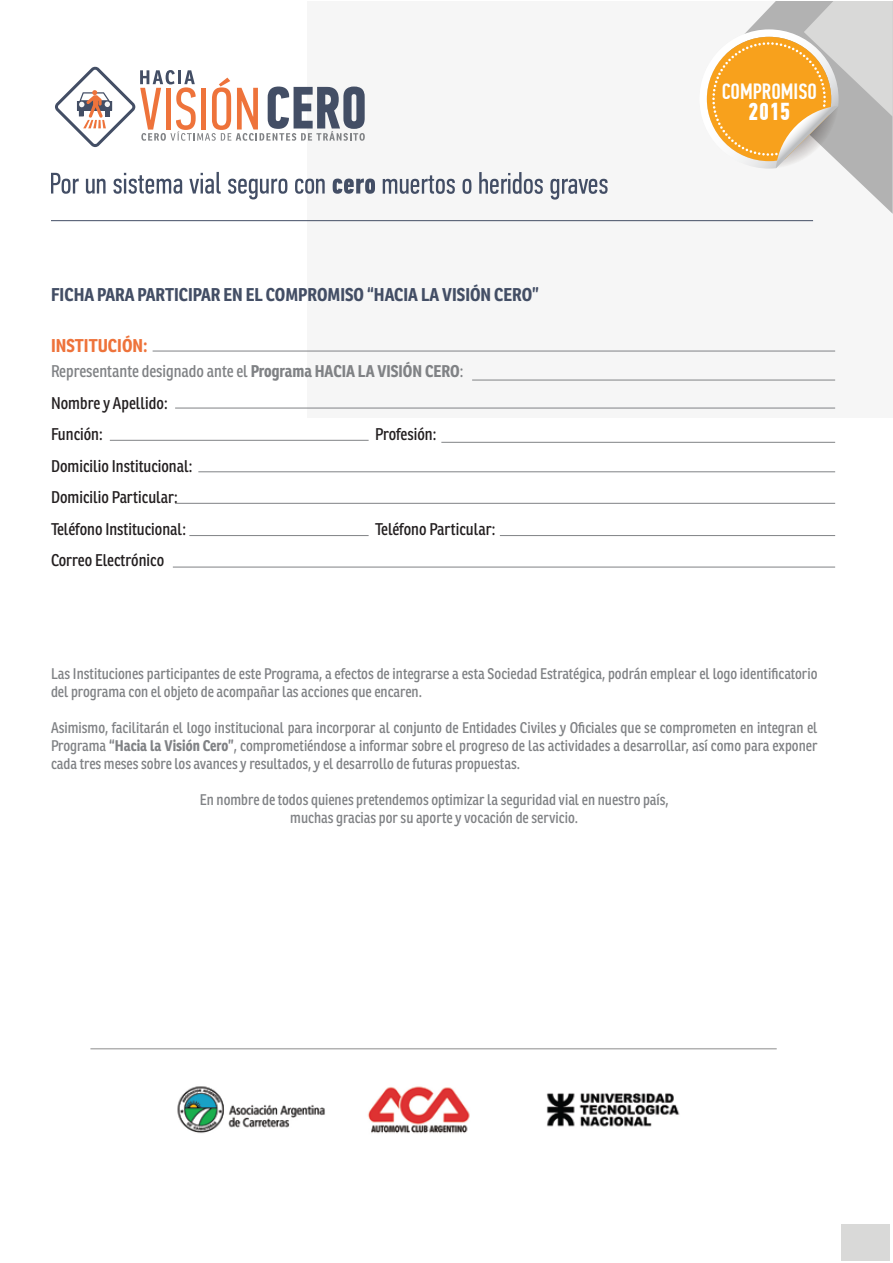
<style>
.page{position:relative;width:893px;height:1263px;background:#fff}
.page>*{position:absolute;margin:0;border:0;box-sizing:border-box;transform-origin:0 0}
.t1{font:700 24.45px "PF Din Text Comp Pro";color:#fff}
.t2{font:500 22.05px "PF Din Text Comp Pro";color:#fff}
.t3{font:700 18px "Ronnia Cond";color:#434e65}
.t4{font:700 18px "Ronnia Cond";color:#ee733b}
.t5{font:16.5px/31.5px "Ronnia Cond";color:#231f20}
.t6{font:16.5px/31.5px "Ronnia Cond";color:#808285}
.t7{font:15px/18px "Ronnia Cond";color:#808285}
.s1{font-weight:700}
.s2{color:#231f20}
</style>
<div class="page">
<div style="left:308px;top:1px;width:584px;height:417px;background:#f6f6f6"></div>
<svg style="left:51px;top:173px;width:28px;height:21px"></svg>
<svg style="left:86px;top:179px;width:20px;height:15px"></svg>
<svg style="left:113px;top:173px;width:69px;height:21px"></svg>
<svg style="left:189px;top:172px;width:32px;height:22px"></svg>
<svg style="left:228px;top:179px;width:59px;height:20px"></svg>
<svg style="left:295px;top:179px;width:30px;height:15px"></svg>
<svg style="left:333px;top:179px;width:42px;height:15px"></svg>
<svg style="left:383px;top:175px;width:72px;height:19px"></svg>
<svg style="left:462px;top:179px;width:9px;height:15px"></svg>
<svg style="left:479px;top:172px;width:64px;height:22px"></svg>
<svg style="left:550px;top:179px;width:58px;height:21px"></svg>
<hr style="left:51px;top:220px;width:762px;height:1px;background:#434e65">
<svg style="left:706px;top:1px;width:186px;height:212px"></svg>
<img style="left:177px;top:1086px;width:503px;height:48px">
<hr style="left:90px;top:1048px;width:687px;height:1px;background:#b2b2b2">
<hr style="left:175px;top:408px;width:660px;height:1px;background:#808285">
<hr style="left:441px;top:442px;width:394px;height:1px;background:#808285">
<hr style="left:198px;top:471px;width:637px;height:1px;background:#808285">
<hr style="left:110px;top:440px;width:259px;height:1px;background:#808285">
<hr style="left:472px;top:380px;width:363px;height:1px;background:#808285">
<hr style="left:175px;top:503px;width:660px;height:1px;background:#808285">
<hr style="left:173px;top:567px;width:662px;height:1px;background:#808285">
<hr style="left:189px;top:535px;width:180px;height:1px;background:#808285">
<hr style="left:500px;top:535px;width:335px;height:1px;background:#808285">
<hr style="left:153px;top:351px;width:682px;height:1px;background:#808285">
<div style="left:841px;top:1224px;width:48px;height:36px;background:#d9d9d8"></div>
<svg style="left:55px;top:66px;width:310px;height:81px"></svg>
<p class="t3" style="left:51px;top:283px;width:489px">FICHA PARA PARTICIPAR EN EL COMPROMISO “HACIA LA VISIÓN CERO”</p>
<p class="t4" style="left:51px;top:334px;width:98px">INSTITUCIÓN:</p>
<p class="t6" style="left:51px;top:355px;width:414px">Representante designado ante el <span class="s1">Programa HACIA LA VISIÓN CERO</span>:<br><span class="s2">Nombre y Apellido:<br>Función:</span></p>
<p class="t5" style="left:375px;top:418px;width:63px">Profesión:</p>
<p class="t5" style="left:51px;top:450px;width:143px">Domicilio Institucional:<br>Domicilio Particular:<br>Teléfono Institucional:</p>
<p class="t5" style="left:51px;top:544px;width:115px">Correo Electrónico</p>
<p class="t5" style="left:375px;top:513px;width:122px">Teléfono Particular:</p>
<h2 class="t2" style="left:722px;top:82px;width:97px">COMPROMISO</h2>
<h1 class="t1" style="left:748px;top:101px;width:44px">2015</h1>
<p class="t7" style="left:51px;top:664px;width:768px">Las Instituciones participantes de este Programa, a efectos de integrarse a esta Sociedad Estratégica, podrán emplear el logo identificatorio del programa con el objeto de acompañar las acciones que encaren.</p>
<p class="t7" style="left:51px;top:718px;width:768px;text-align:justify">Asimismo, facilitarán el logo institucional para incorporar al conjunto de Entidades Civiles y Oficiales que se comprometen en integran el Programa <span class="s1">“Hacia la Visión Cero”</span>, comprometiéndose a informar sobre el progreso de las actividades a desarrollar, así como para exponer cada tres meses sobre los avances y resultados, y el desarrollo de futuras propuestas.</p>
<p class="t7" style="left:200px;top:790px;width:470px;text-align:center">En nombre de todos quienes pretendemos optimizar la seguridad vial en nuestro país, muchas gracias por su aporte y vocación de servicio.</p>
</div>
